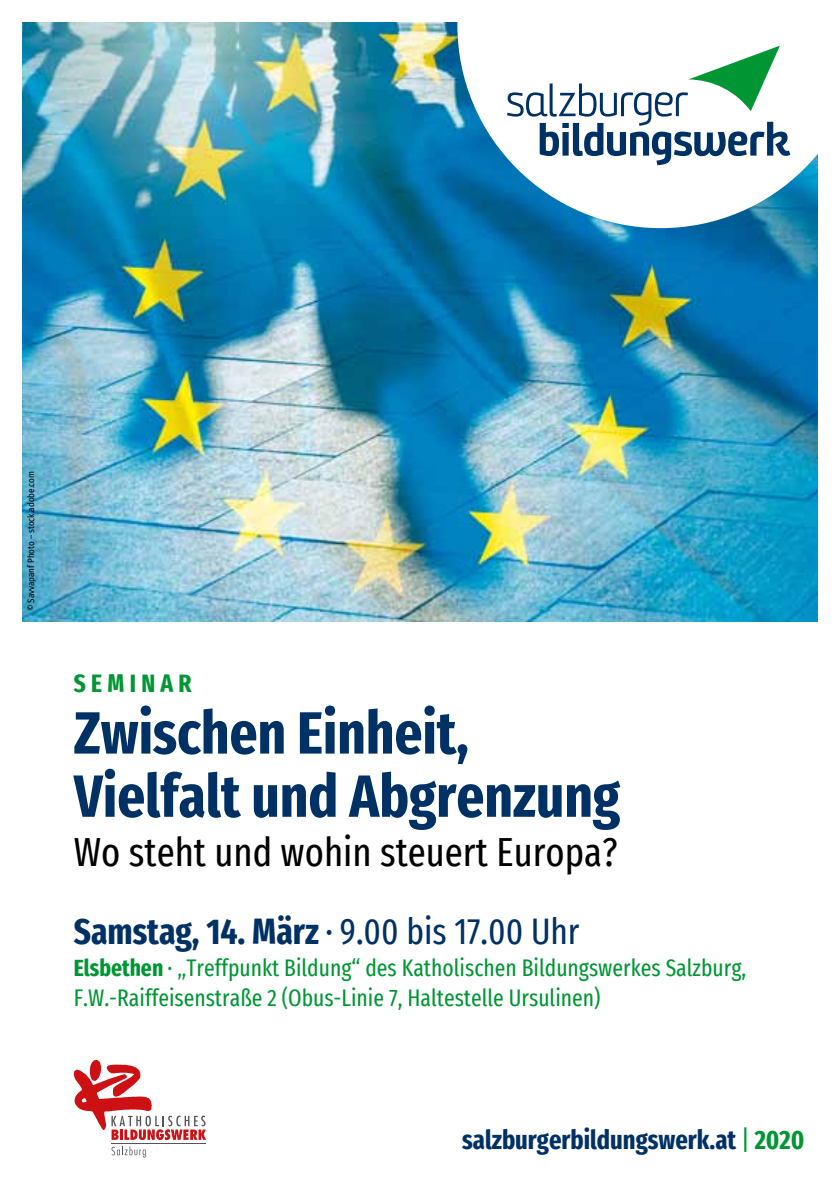
<style>
.page{position:relative;width:840px;height:1191px;background:#fff}
.page>*{position:absolute;margin:0;border:0;box-sizing:border-box;transform-origin:0 0}
.t1{font:700 extra-condensed 59.6px/63.2px "Fira Sans";color:#003165}
.t2{font:extra-condensed 39.6px "Fira Sans";color:#000}
.t3{font:extra-condensed 36px "Fira Sans";color:#003165}
.t4{font:700 extra-condensed 26.6px "Fira Sans";color:#003165}
.t5{font:700 extra-condensed 25.2px "Fira Sans";letter-spacing:.21em;color:#009634}
.t6{font:extra-condensed 23.4px/30px "Fira Sans";color:#009634}
.t7{font:9px "Fira Sans Condensed";color:#000}
.s1{font-weight:700}
.s2{font-weight:400;color:#009634}
.s3{color:#009634}
</style>
<div class="page">
<img style="left:23px;top:23px;width:794px;height:598px">
<svg style="left:457px;top:22px;width:361px;height:206px"></svg>
<svg style="left:507px;top:46px;width:282px;height:119px"></svg>
<hr style="left:111px;top:1143px;width:95px;height:1px;background:#565655">
<svg style="left:74px;top:1060px;width:132px;height:80px"></svg>
<svg style="left:111px;top:1146px;width:35px;height:11px"></svg>
<p class="t7" style="left:24px;top:611px;width:142px;rotate:-90deg">© Savvapanf Photo – stock.adobe.com</p>
<p class="t5" style="left:74px;top:662px;width:119px">Seminar</p>
<h1 class="t1" style="left:74px;top:697px;width:547px">Zwischen Einheit,<br>Vielfalt und Abgrenzung</h1>
<h2 class="t2" style="left:74px;top:822px;width:545px">Wo steht und wohin steuert Europa?</h2>
<h3 class="t3" style="left:74px;top:904px;width:507px"><span class="s1">Samstag, 14. März</span> · 9.00 bis 17.00 Uhr</h3>
<p class="t6" style="left:74px;top:952px;width:673px"><span class="s1">Elsbethen</span> · „Treffpunkt Bildung“ des Katholischen Bildungswerkes Salzburg,<br>F.W.-Raiffeisenstraße 2 (Obus-Linie 7, Haltestelle Ursulinen)</p>
<p class="t4" style="left:462px;top:1117px;width:343px">salzburgerbildungswerk.at <span class="s2">|</span> <span class="s3">2020</span></p>
</div>
